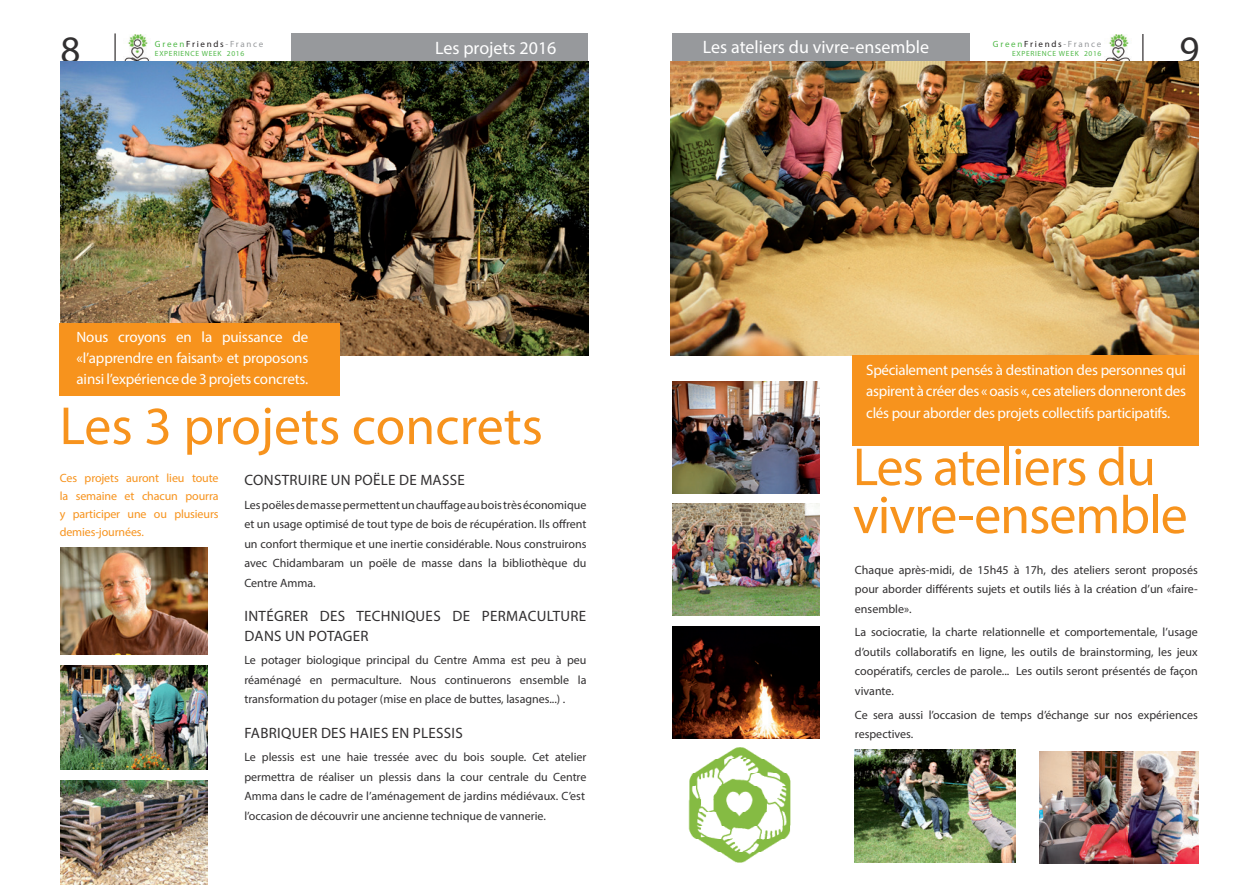
<style>
.page{position:relative;width:1259px;height:893px;background:#fff}
.page>*{position:absolute;margin:0;border:0;box-sizing:border-box;transform-origin:0 0}
.t1{font:54px/48px "Myriad Pro";letter-spacing:-.02em;color:#f7931d}
.t2{font:39px "Myriad Pro";color:#312f30}
.t3{font:18px "Myriad Pro";color:#fff}
.t4{font:15px/21px "Myriad Pro";letter-spacing:-.02em;color:#fff;text-align:justify}
.t5{font:15px "Myriad Pro";letter-spacing:.02em;color:#312f30}
.t6{font:12px/19.5px "Myriad Pro";color:#312f30;text-align:justify}
.t7{font:12px/18px "Myriad Pro";letter-spacing:-.01em;color:#f7931d;text-align:justify}
.t8{font:9px "Myriad Pro";letter-spacing:.19em;color:#231f20}
.t9{font:7.5px "Myriad Pro";letter-spacing:.09em;color:#51b948}
.s1{color:#51b948}
.s2{color:#97999c}
</style>
<div class="page">
<svg style="left:1142px;top:34px;width:1px;height:28px"></svg>
<hr style="left:114px;top:33px;width:2px;height:30px;background:#231f20">
<div style="left:671px;top:34px;width:298px;height:29px;background:#97999c"></div>
<div style="left:291px;top:34px;width:296px;height:29px;background:#97999c"></div>
<img style="left:124px;top:34px;width:27px;height:28px">
<img style="left:1104px;top:34px;width:27px;height:28px">
<img style="left:61px;top:62px;width:527px;height:293px">
<div style="left:60px;top:323px;width:280px;height:73px;background:#f7931d"></div>
<img style="left:671px;top:62px;width:527px;height:293px">
<div style="left:851px;top:355px;width:347px;height:90px;background:#f7931d"></div>
<img style="left:672px;top:504px;width:147px;height:112px">
<img style="left:672px;top:626px;width:147px;height:112px">
<img style="left:672px;top:381px;width:147px;height:113px">
<img style="left:60px;top:547px;width:148px;height:107px">
<img style="left:60px;top:666px;width:148px;height:104px">
<img style="left:60px;top:780px;width:148px;height:104px">
<img style="left:1039px;top:751px;width:159px;height:113px">
<img style="left:855px;top:750px;width:161px;height:112px">
<img style="left:688px;top:747px;width:103px;height:115px">
<h2 class="t2" style="left:61px;top:25px;width:22px">8</h2>
<h2 class="t2" style="left:1179px;top:25px;width:22px">9</h2>
<p class="t8" style="left:155px;top:38px;width:110px"><span class="s1">Green</span>Friends<span class="s2">-France</span></p>
<p class="t9" style="left:155px;top:48px;width:91px">EXPERIENCE WEEK 2016</p>
<p class="t8" style="left:993px;top:38px;width:110px"><span class="s1">Green</span>Friends<span class="s2">-France</span></p>
<p class="t9" style="left:1012px;top:48px;width:91px">EXPERIENCE WEEK 2016</p>
<h3 class="t3" style="left:703px;top:36px;width:228px">Les ateliers du vivre-ensemble</h3>
<h3 class="t3" style="left:435px;top:37px;width:123px">Les projets 2016</h3>
<p class="t4" style="left:77px;top:326px;width:233px">Nous croyons en la puissance de «l’apprendre en faisant» et proposons ainsi l’expérience de 3 projets concrets.</p>
<h1 class="t1" style="left:60px;top:401px;width:485px">Les 3 projets concrets</h1>
<p class="t7" style="left:60px;top:469px;width:160px">Ces projets auront lieu toute la semaine et chacun pourra y participer une ou plusieurs demies-journées.</p>
<p class="t5" style="left:244px;top:471px;width:206px">construi re un poële de masse</p>
<p class="t6" style="left:244px;top:495px;width:344px">Les poëles de masse permettent un chauffage au bois très économique et un usage optimisé de tout type de bois de récupération. Ils offrent un confort thermique et une inertie considérable. Nous construirons avec Chidambaram un poële de masse dans la bibliothèque du Centre Amma.</p>
<p class="t5" style="left:244px;top:607px;width:85px">intégrer des</p>
<p class="t5" style="left:356px;top:607px;width:54px">techniques</p>
<p class="t5" style="left:452px;top:607px;width:9px">de</p>
<p class="t5" style="left:482px;top:607px;width:104px">pe rmaculture</p>
<p class="t5" style="left:244px;top:626px;width:126px">dans un potager</p>
<p class="t6" style="left:244px;top:650px;width:343px">Le potager biologique principal du Centre Amma est peu à peu réaménagé en permaculture. Nous continuerons ensemble la transformation du potager (mise en place de buttes, lasagnes...) .</p>
<p class="t5" style="left:244px;top:723px;width:42px">fabrique</p>
<p class="t5" style="left:309px;top:723px;width:21px">r des</p>
<p class="t5" style="left:350px;top:723px;width:71px">haies en plessis</p>
<p class="t6" style="left:244px;top:747px;width:343px;text-align:left">Le plessis est une haie tressée avec du bois souple. Cet atelier permettra de réaliser un plessis dans la cour centrale du Centre Amma dans le cadre de l’aménagement de jardins médiévaux. C’est l’occasion de découvrir une ancienne technique de vannerie.</p>
<p class="t4" style="left:866px;top:360px;width:321px">Spécialement pensés à destination des personnes qui aspirent à créer des « oasis «, ces ateliers donneront des clés pour aborder des projets collectifs participatifs.</p>
<h1 class="t1" style="left:853px;top:442px;width:336px">Les ateliers du vivre-ensemble</h1>
<p class="t6" style="left:855px;top:559px;width:344px">Chaque après-midi, de 15h45 à 17h, des ateliers seront proposés pour aborder différents sujets et outils liés à la création d’un «faire&shy;ensemble».</p>
<p class="t6" style="left:855px;top:622px;width:344px">La sociocratie, la charte relationnelle et comportementale, l’usage d’outils collaboratifs en ligne, les outils de brainstorming, les jeux coopératifs, cercles de parole... Les outils seront présentés de façon vivante.</p>
<p class="t6" style="left:855px;top:704px;width:344px">Ce sera aussi l’occasion de temps d’échange sur nos expériences respectives.</p>
</div>
